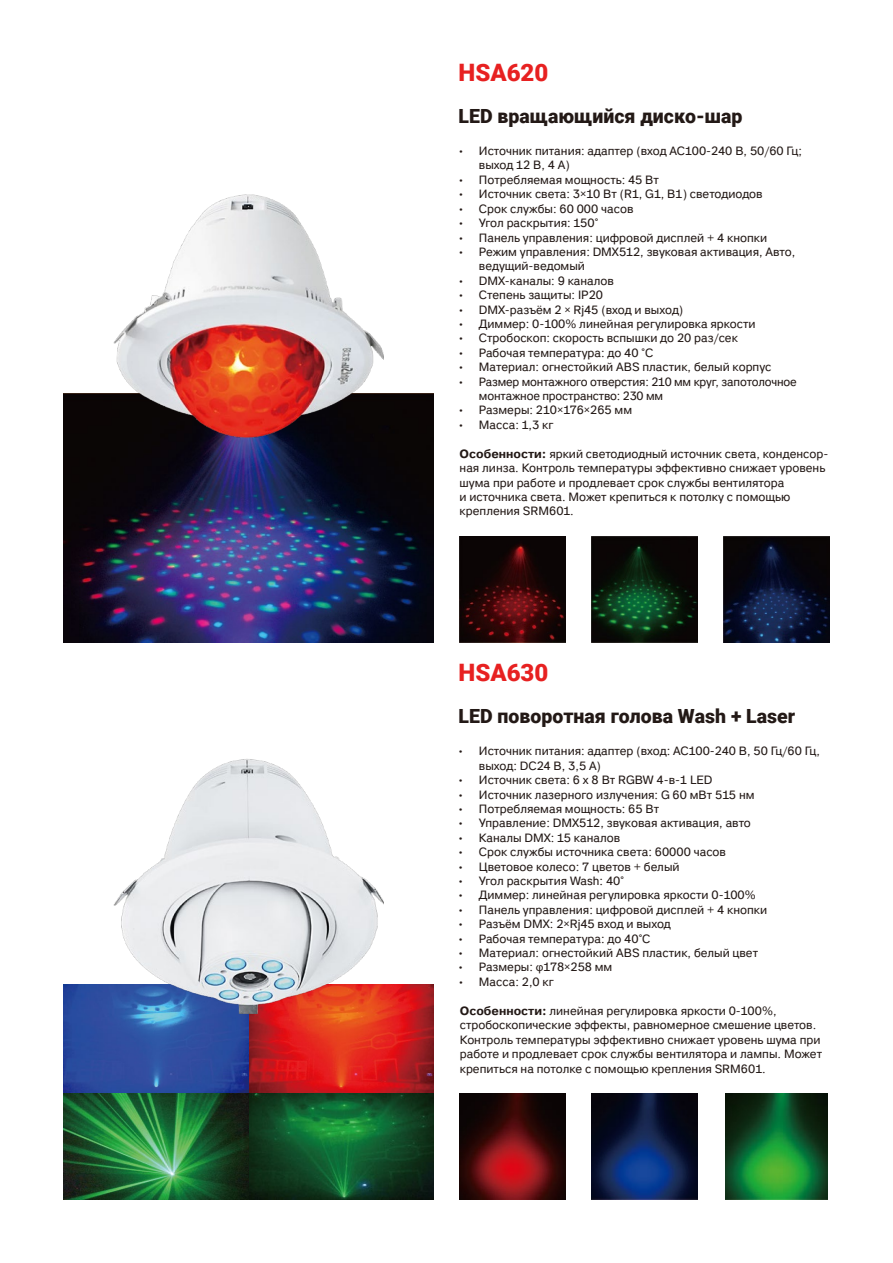
<style>
.page{position:relative;width:893px;height:1263px;background:#fff}
.page>*{position:absolute;margin:0;border:0;box-sizing:border-box;transform-origin:0 0}
.t1{font:900 24px "Roboto";color:#e72121}
.t2{font:900 19.5px "Roboto";color:#231916}
.t3{font:12px/14.4px "Studio Sans";color:#231916}
.s1{font-weight:700}
.s2{font-family:"Myriad Pro"}
</style>
<div class="page">
<img style="left:64px;top:394px;width:370px;height:248px">
<img style="left:460px;top:536px;width:105px;height:106px">
<img style="left:591px;top:536px;width:106px;height:106px">
<img style="left:723px;top:536px;width:106px;height:106px">
<img style="left:460px;top:1093px;width:106px;height:106px">
<img style="left:592px;top:1093px;width:105px;height:106px">
<img style="left:725px;top:1093px;width:102px;height:106px">
<img style="left:64px;top:984px;width:370px;height:215px">
<img style="left:114px;top:194px;width:270px;height:244px">
<img style="left:114px;top:759px;width:270px;height:255px">
<h1 class="t1" style="left:458px;top:56px;width:91px">HSA620</h1>
<h2 class="t2" style="left:459px;top:102px;width:285px">LED вращающийся диско-шар</h2>
<p class="t3" style="left:479px;top:144px;width:324px;text-indent:-21px">• Источник питания: адаптер (вход AC100-240 В, 50/60 Гц; выход 12 В, 4 А)</p>
<p class="t3" style="left:458px;top:173px;width:203px">• Потребляемая мощность: 45 Вт</p>
<p class="t3" style="left:458px;top:187px;width:307px">• Источник света: 3×10 Вт (R1, G1, B1) светодиодов</p>
<p class="t3" style="left:458px;top:201px;width:177px">• Срок службы: 60 000 часов</p>
<p class="t3" style="left:458px;top:216px;width:142px">• Угол раскрытия: 150°</p>
<p class="t3" style="left:458px;top:230px;width:311px">• Панель управления: цифровой дисплей + 4 кнопки</p>
<p class="t3" style="left:479px;top:245px;width:318px;text-indent:-21px">• Режим управления: DMX512, звуковая активация, Авто, ведущий-ведомый</p>
<p class="t3" style="left:458px;top:273px;width:158px">• DMX-каналы: 9 каналов</p>
<p class="t3" style="left:458px;top:288px;width:147px">• Степень защиты: IP20</p>
<p class="t3" style="left:458px;top:302px;width:227px">• DMX-разъём 2 × Rj45 (вход и выход)</p>
<p class="t3" style="left:458px;top:317px;width:300px">• Диммер: 0-100% линейная регулировка яркости</p>
<p class="t3" style="left:458px;top:331px;width:282px">• Стробоскоп: скорость вспышки до 20 раз/сек</p>
<p class="t3" style="left:458px;top:345px;width:197px">• Рабочая температура: до 40 °C</p>
<p class="t3" style="left:458px;top:360px;width:315px">• Материал: огнестойкий ABS пластик, белый корпус</p>
<p class="t3" style="left:479px;top:374px;width:319px;text-indent:-21px">• Размер монтажного отверстия: 210 мм круг, запотолочное монтажное пространство: 230 мм</p>
<p class="t3" style="left:458px;top:403px;width:176px">• Размеры: 210×176×265 мм</p>
<p class="t3" style="left:458px;top:417px;width:97px">• Масса: 1,3 кг</p>
<p class="t3" style="left:460px;top:447px;width:370px"><span class="s1">Особенности:</span> яркий светодиодный источник света, конденсор&shy;ная линза. Контроль температуры эффективно снижает уровень шума при работе и продлевает срок службы вентилятора<br>и источника света. Может крепиться к потолку с помощью крепления SRM601.</p>
<h1 class="t1" style="left:458px;top:656px;width:91px">HSA630</h1>
<h2 class="t2" style="left:459px;top:702px;width:338px">LED поворотная голова Wash + Laser</h2>
<p class="t3" style="left:479px;top:744px;width:343px;text-indent:-21px">• Источник питания: адаптер (вход: AC100-240 В, 50 Гц/60 Гц, выход: DC24 В, 3,5 А)</p>
<p class="t3" style="left:458px;top:773px;width:256px">• Источник света: 6 х 8 Вт RGBW 4-в-1 LED</p>
<p class="t3" style="left:458px;top:787px;width:298px">• Источник лазерного излучения: G 60 мВт 515 нм</p>
<p class="t3" style="left:458px;top:802px;width:203px">• Потребляемая мощность: 65 Вт</p>
<p class="t3" style="left:458px;top:816px;width:295px">• Управление: DMX512, звуковая активация, авто</p>
<p class="t3" style="left:458px;top:830px;width:164px">• Каналы DMX: 15 каналов</p>
<p class="t3" style="left:458px;top:845px;width:270px">• Срок службы источника света: 60000 часов</p>
<p class="t3" style="left:458px;top:859px;width:223px">• Цветовое колесо: 7 цветов + белый</p>
<p class="t3" style="left:458px;top:874px;width:168px">• Угол раскрытия Wash: 40°</p>
<p class="t3" style="left:458px;top:888px;width:300px">• Диммер: линейная регулировка яркости 0-100%</p>
<p class="t3" style="left:458px;top:902px;width:311px">• Панель управления: цифровой дисплей + 4 кнопки</p>
<p class="t3" style="left:458px;top:917px;width:215px">• Разъём DMX: 2×Rj45 вход и выход</p>
<p class="t3" style="left:458px;top:931px;width:194px">• Рабочая температура: до 40°C</p>
<p class="t3" style="left:458px;top:946px;width:302px">• Материал: огнестойкий ABS пластик, белый цвет</p>
<p class="t3" style="left:458px;top:960px;width:156px">• Размеры: <span class="s2">φ</span>178×258 мм</p>
<p class="t3" style="left:458px;top:974px;width:98px">• Масса: 2,0 кг</p>
<p class="t3" style="left:460px;top:1004px;width:364px"><span class="s1">Особенности:</span> линейная регулировка яркости 0-100%, стробоскопические эффекты, равномерное смешение цветов.<br>Контроль температуры эффективно снижает уровень шума при работе и продлевает срок службы вентилятора и лампы. Может крепиться на потолке с помощью крепления SRM601.</p>
</div>
